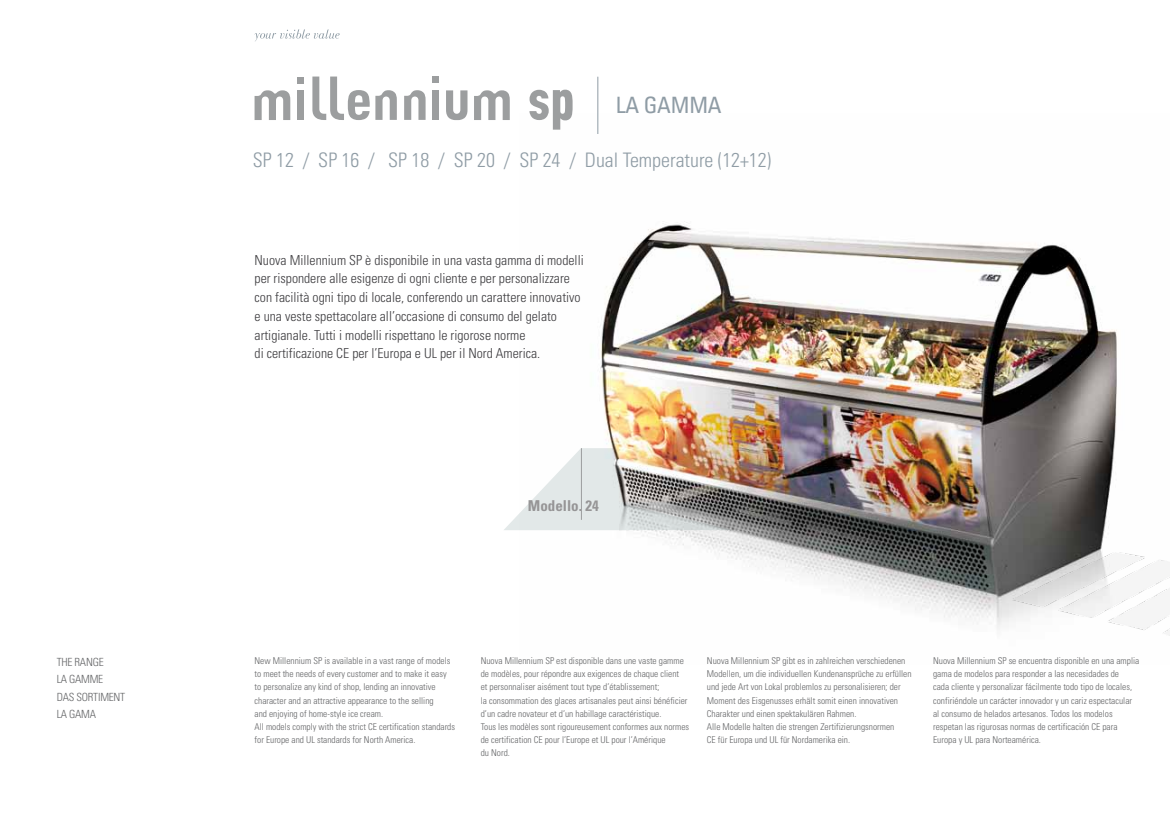
<style>
.page{position:relative;width:1170px;height:815px;background:#fff}
.page>*{position:absolute;margin:0;border:0;box-sizing:border-box;transform-origin:0 0}
.t1{font:condensed 22.5px "Univers LT Std";letter-spacing:-.01em;color:#8f9ca5}
.t2{font:300 condensed 20px "Univers LT Std";color:#8f9ca5}
.t3{font:700 condensed 15px "Univers LT Std";color:#969596}
.t4{font:300 condensed 13.75px/18.8px "Univers LT Std";color:#3e3d40}
.t5{font:300 condensed 11.25px/17.5px "Univers LT Std";letter-spacing:-.02em;color:#646567}
.t6{font:300 condensed 9.38px/13.1px "Univers LT Std";color:#646567}
</style>
<div class="page">
<img style="left:572px;top:113px;width:545px;height:516px">
<img style="left:504px;top:448px;width:229px;height:82px">
<hr style="left:581px;top:448px;width:1px;height:72px;background:#9c9e9f">
<img style="left:1012px;top:552px;width:157px;height:83px">
<hr style="left:597px;top:77px;width:1px;height:57px;background:#8f9ca5">
<svg style="left:529px;top:90px;width:43px;height:40px"></svg>
<div style="left:297px;top:90px;width:7px;height:30px;background:#9c9e9f"></div>
<div style="left:432px;top:90px;width:7px;height:30px;background:#9c9e9f"></div>
<div style="left:297px;top:77px;width:7px;height:6px;background:#9c9e9f"></div>
<div style="left:432px;top:77px;width:7px;height:6px;background:#9c9e9f"></div>
<svg style="left:474px;top:90px;width:35px;height:30px"></svg>
<svg style="left:254px;top:90px;width:36px;height:30px"></svg>
<svg style="left:404px;top:90px;width:21px;height:30px"></svg>
<svg style="left:446px;top:90px;width:21px;height:30px"></svg>
<svg style="left:312px;top:77px;width:85px;height:43px"></svg>
<svg style="left:254px;top:29px;width:85px;height:12px"></svg>
<h1 class="t1" style="left:615px;top:91px;width:107px">LA GAMMA</h1>
<h2 class="t2" style="left:253px;top:148px;width:520px">SP 12 / SP 16 / SP 18 / SP 20 / SP 24 / Dual Temperature (12+12)</h2>
<p class="t4" style="left:254px;top:250px;width:331px">Nuova Millennium SP è disponibile in una vasta gamma di modelli per rispondere alle esigenze di ogni cliente e per personalizzare con facilità ogni tipo di locale, conferendo un carattere innovativo e una veste spettacolare all’occasione di consumo del gelato artigianale. Tutti i modelli rispettano le rigorose norme<br>di certificazione CE per l’Europa e UL per il Nord America.</p>
<h3 class="t3" style="left:528px;top:496px;width:72px">Modello. 24</h3>
<p class="t5" style="left:57px;top:653px;width:70px">THE RANGE<br>LA GAMME<br>DAS SORTIMENT<br>LA GAMA</p>
<p class="t6" style="left:480px;top:654px;width:210px">Nuova Millennium SP est disponible dans une vaste gamme de modèles, pour répondre aux exigences de chaque client<br>et personnaliser aisément tout type d’établissement;<br>la consommation des glaces artisanales peut ainsi bénéficier d’un cadre novateur et d’un habillage caractéristique.<br>Tous les modèles sont rigoureusement conformes aux normes de certification CE pour l’Europe et UL pour l’Amérique<br>du Nord.</p>
<p class="t6" style="left:707px;top:654px;width:206px">Nuova Millennium SP gibt es in zahlreichen verschiedenen Modellen, um die individuellen Kundenansprüche zu erfüllen und jede Art von Lokal problemlos zu personalisieren; der Moment des Eisgenusses erhält somit einen innovativen Charakter und einen spektakulären Rahmen.<br>Alle Modelle halten die strengen Zertifizierungsnormen<br>CE für Europa und UL für Nordamerika ein.</p>
<p class="t6" style="left:933px;top:654px;width:208px">Nuova Millennium SP se encuentra disponible en una amplia gama de modelos para responder a las necesidades de<br>cada cliente y personalizar fácilmente todo tipo de locales, confiriéndole un carácter innovador y un cariz espectacular al consumo de helados artesanos. Todos los modelos respetan las rigurosas normas de certificación CE para Europa y UL para Norteamérica.</p>
<p class="t6" style="left:254px;top:654px;width:202px">New Millennium SP is available in a vast range of models to meet the needs of every customer and to make it easy to personalize any kind of shop, lending an innovative character and an attractive appearance to the selling<br>and enjoying of home-style ice cream.<br>All models comply with the strict CE certification standards for Europe and UL standards for North America.</p>
</div>
